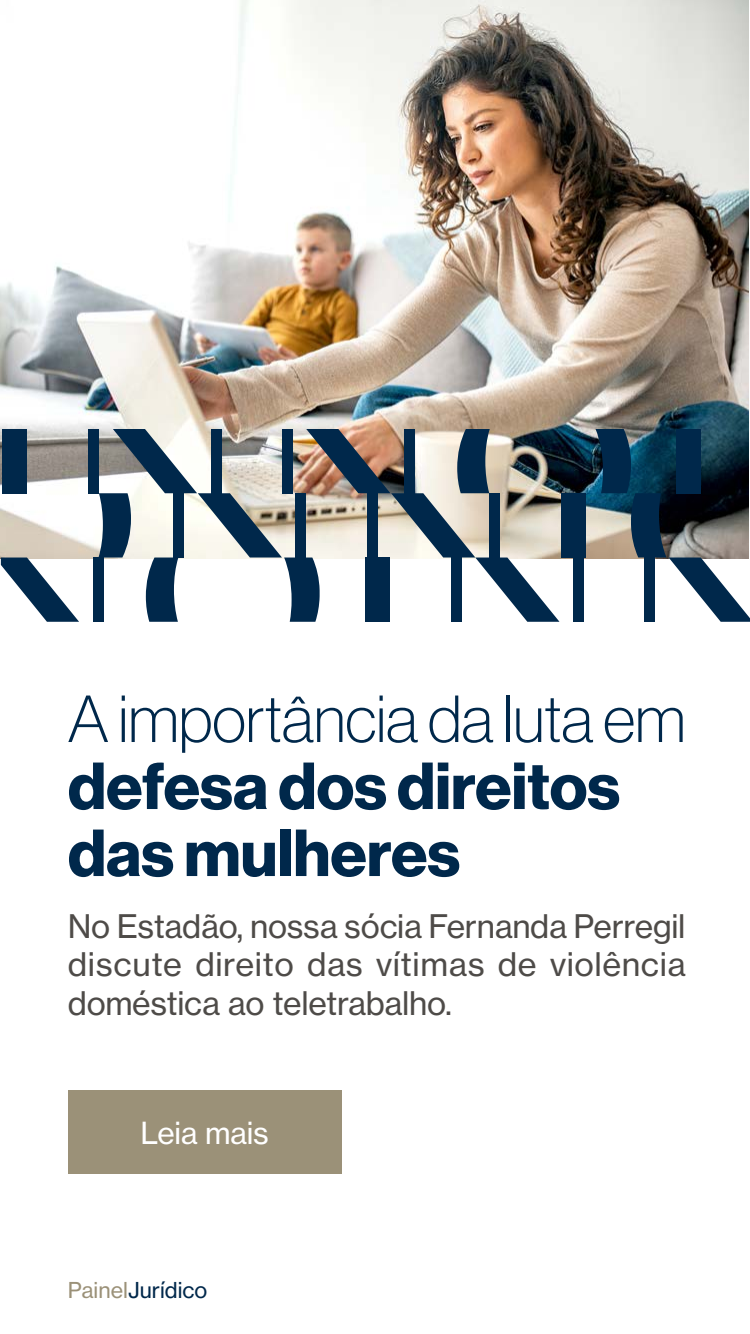
<style>
.page{position:relative;width:750px;height:1334px;background:#fff}
.page>*{position:absolute;margin:0;border:0;box-sizing:border-box;transform-origin:0 0}
.t1{font:65px/67px "N Haas Grotesk DS Pro 75 Bd";color:#00284b}
.t2{font:65px "N Haas Grotesk DS Pro 35 X Lt";color:#00284b}
.t3{font:32px/38.4px "N Haas Grotesk TX Pro 55 Rg";letter-spacing:.005em;color:#4e4b48;text-align:justify}
.t4{font:30px "N Haas Grotesk TX Pro 55 Rg";letter-spacing:-.01em;color:#fff}
.t5{font:21.6px "N Haas Grotesk TX Pro 55 Rg";color:#00284b}
.s1{color:#9b9178}
</style>
<div class="page">
<img style="left:0;top:0;width:749px;height:558px">
<div style="left:68px;top:1091px;width:273px;height:83px;background:#9b9178"></div>
<div style="left:3px;top:429px;width:24px;height:64px;background:#00284b"></div>
<div style="left:89px;top:429px;width:10px;height:64px;background:#00284b"></div>
<div style="left:561px;top:493px;width:25px;height:65px;background:#00284b"></div>
<div style="left:93px;top:558px;width:10px;height:64px;background:#00284b"></div>
<svg style="left:1px;top:558px;width:78px;height:64px"></svg>
<div style="left:573px;top:558px;width:11px;height:64px;background:#00284b"></div>
<svg style="left:98px;top:429px;width:462px;height:193px"></svg>
<div style="left:365px;top:558px;width:25px;height:64px;background:#00284b"></div>
<div style="left:451px;top:558px;width:11px;height:64px;background:#00284b"></div>
<svg style="left:596px;top:429px;width:154px;height:193px"></svg>
<h1 class="t2" style="left:68px;top:683px;width:619px">A importância da luta em</h1>
<h1 class="t1" style="left:68px;top:754px;width:554px">defesa dos direitos das mulheres</h1>
<p class="t3" style="left:68px;top:907px;width:619px">No Estadão, nossa sócia Fernanda Perregil discute direito das vítimas de violência doméstica ao teletrabalho.</p>
<p class="t4" style="left:141px;top:1115px;width:130px">Leia mais</p>
<p class="t5" style="left:68px;top:1277px;width:141px"><span class="s1">Painel</span>Jurídico</p>
</div>
